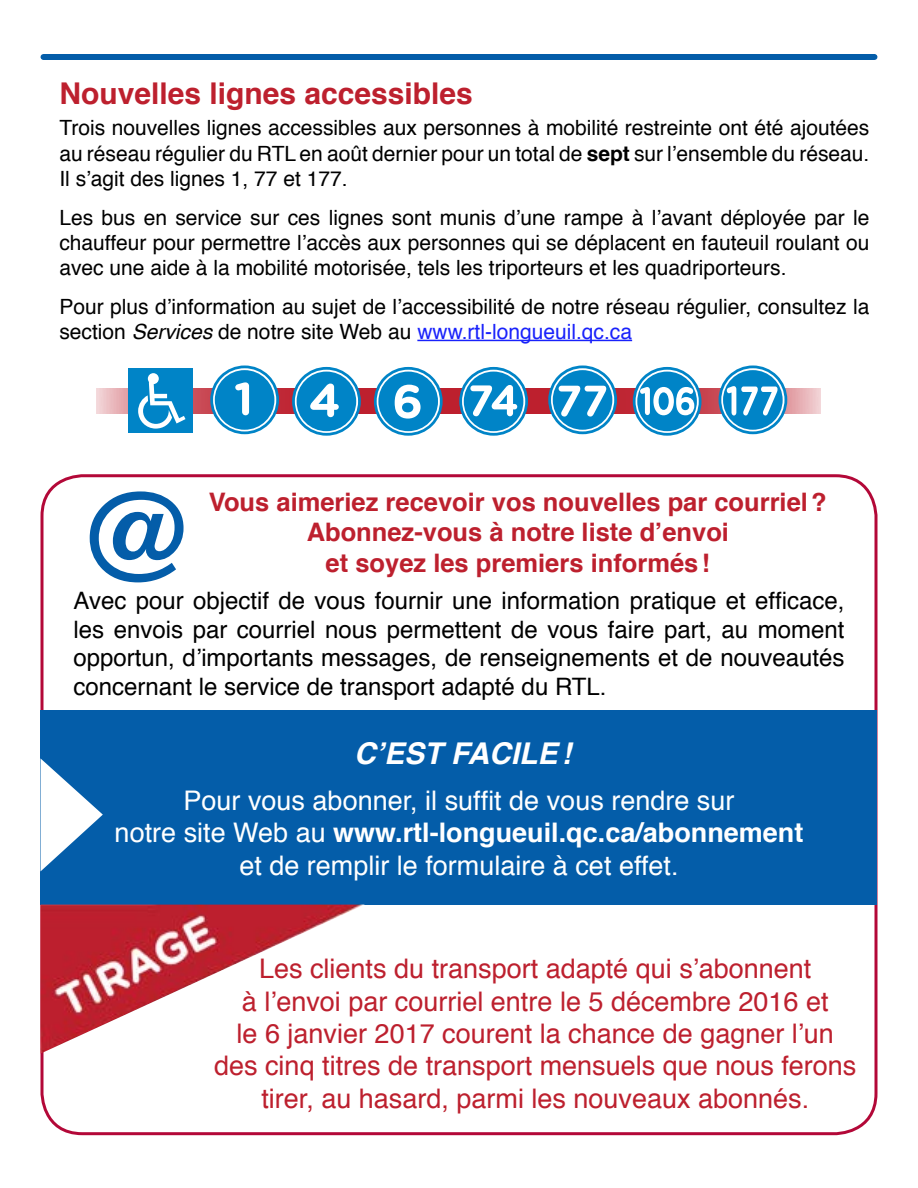
<style>
.page{position:relative;width:918px;height:1188px;background:#fff}
.page>*{position:absolute;margin:0;border:0;box-sizing:border-box;transform-origin:0 0}
.titre{font:700 30px "Helvetica";color:#bd202e}
.texte_courant{font:italic 700 30px "Helvetica";color:#fff}
.texte_courant-2{font:27px/32.4px "Helvetica";color:#bd202e;text-align:center}
.texte_courant-3{font:27px/32.4px "Helvetica";color:#fff;text-align:center}
.texte_courant-4{font:700 25.5px/30.6px "Helvetica";color:#bd202e;text-align:center}
.texte_courant-5{font:24px/28.8px "Helvetica";color:#000;text-align:justify}
.texte_courant-6{font:21px/25.2px "Helvetica";color:#000;text-align:justify}
.s1{font-weight:700}
.s2{font-style:italic}
.s3{color:#1922fb}
</style>
<div class="page">
<div style="left:44px;top:54px;width:830px;height:6px;background:#045da9"></div>
<hr style="left:417px;top:340px;width:215px;height:1px;background:#1922fb">
<svg style="left:97px;top:388px;width:724px;height:26px;background:#cf606a"></svg>
<svg style="left:292px;top:367px;width:69px;height:68px"></svg>
<svg style="left:374px;top:367px;width:69px;height:68px"></svg>
<svg style="left:633px;top:367px;width:69px;height:68px"></svg>
<div style="left:128px;top:369px;width:65px;height:64px;background:#0084c7"></div>
<svg style="left:138px;top:373px;width:48px;height:56px"></svg>
<svg style="left:210px;top:365px;width:69px;height:69px"></svg>
<svg style="left:719px;top:365px;width:68px;height:69px"></svg>
<svg style="left:459px;top:367px;width:69px;height:68px"></svg>
<svg style="left:548px;top:365px;width:69px;height:69px"></svg>
<svg style="left:90px;top:491px;width:94px;height:91px"></svg>
<div style="left:40px;top:711px;width:838px;height:194px;background:#045da9"></div>
<svg style="left:40px;top:758px;width:63px;height:113px"></svg>
<img style="left:40px;top:905px;width:323px;height:149px">
<h1 class="titre" style="left:59px;top:69px;width:415px">Nouvelles lignes accessibles</h1>
<p class="texte_courant-6" style="left:59px;top:116px;width:811px">Trois nouvelles lignes accessibles aux personnes à mobilité restreinte ont été ajoutées au réseau régulier du RTL en août dernier pour un total de <span class="s1">sept</span> sur l’ensemble du réseau.<br>Il s’agit des lignes 1, 77 et 177.</p>
<p class="texte_courant-6" style="left:59px;top:205px;width:811px">Les bus en service sur ces lignes sont munis d’une rampe à l’avant déployée par le chauffeur pour permettre l’accès aux personnes qui se déplacent en fauteuil roulant ou avec une aide à la mobilité motorisée, tels les triporteurs et les quadriporteurs.</p>
<p class="texte_courant-6" style="left:59px;top:294px;width:811px">Pour plus d’information au sujet de l’accessibilité de notre réseau régulier, consultez la section <span class="s2">Services</span> de notre site Web au <span class="s3">www.rtl-longueuil.qc.ca</span></p>
<p class="texte_courant-4" style="left:209px;top:487px;width:619px">Vous aimeriez recevoir vos nouvelles par courriel?<br>Abonnez-vous à notre liste d’envoi<br>et soyez les premiers informés!</p>
<p class="texte_courant-5" style="left:73px;top:587px;width:773px">Avec pour objectif de vous fournir une information pratique et efficace, les envois par courriel nous permettent de vous faire part, au moment opportun, d’importants messages, de renseignements et de nouveautés concernant le service de transport adapté du RTL.</p>
<p class="texte_courant" style="left:354px;top:729px;width:219px">C’EST FACILE!</p>
<p class="texte_courant-3" style="left:115px;top:785px;width:690px">Pour vous abonner, il suffit de vous rendre sur<br>notre site Web au <span class="s1">www.rtl-longueuil.qc.ca/abonnement </span>et de remplir le formulaire à cet effet.</p>
<p class="texte_courant-2" style="left:214px;top:953px;width:644px">Les clients du transport adapté qui s’abonnent<br>à l’envoi par courriel entre le 5 décembre 2016 et<br>le 6 janvier 2017 courent la chance de gagner l’un des cinq titres de transport mensuels que nous ferons tirer, au hasard, parmi les nouveaux abonnés.</p>
</div>
